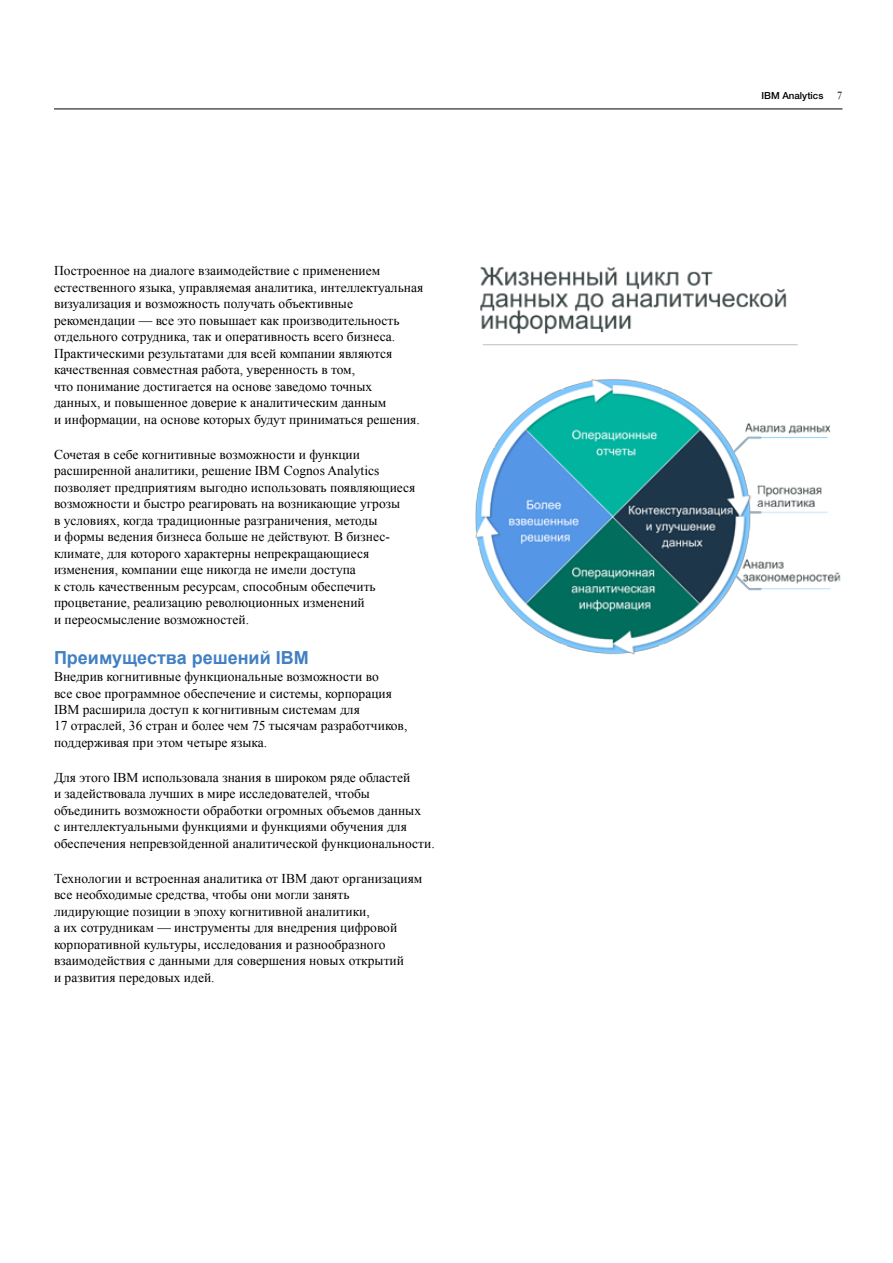
<style>
.page{position:relative;width:893px;height:1263px;background:#fff}
.page>*{position:absolute;margin:0;border:0;box-sizing:border-box;transform-origin:0 0}
.t1{font:700 18px "Arial";color:#4180c3}
.t2{font:13.5px/16.5px "Times New Roman";color:#000}
.t3{font:10.5px "Janson Text LT Std";color:#000}
.t4{font:500 9.75px "Helvetica Neue LT Pro";color:#000}
</style>
<div class="page">
<hr style="left:54px;top:109px;width:788px;height:1px;background:#000">
<img style="left:475px;top:266px;width:366px;height:389px">
<p class="t2" style="left:54px;top:262px;width:371px">Построенное на диалоге взаимодействие с применением естественного языка, управляемая аналитика, интеллектуальная визуализация и возможность получать объективные рекомендации — все это повышает как производительность отдельного сотрудника, так и оперативность всего бизнеса.<br>Практическими результатами для всей компании являются качественная совместная работа, уверенность в том,<br>что понимание достигается на основе заведомо точных<br>данных, и повышенное доверие к аналитическим данным<br>и информации, на основе которых будут приниматься решения.</p>
<p class="t2" style="left:54px;top:446px;width:363px">Сочетая в себе когнитивные возможности и функции расширенной аналитики, решение IBM Cognos Analytics позволяет предприятиям выгодно использовать появляющиеся возможности и быстро реагировать на возникающие угрозы<br>в условиях, когда традиционные разграничения, методы<br>и формы ведения бизнеса больше не действуют. В бизнес&shy;климате, для которого характерны непрекращающиеся изменения, компании еще никогда не имели доступа<br>к столь качественным ресурсам, способным обеспечить процветание, реализацию революционных изменений<br>и переосмысление возможностей.</p>
<h1 class="t1" style="left:54px;top:646px;width:256px">Преимущества решений IBM</h1>
<p class="t2" style="left:54px;top:668px;width:355px">Внедрив когнитивные функциональные возможности во<br>все свое программное обеспечение и системы, корпорация IBM расширила доступ к когнитивным системам для<br>17 отраслей, 36 стран и более чем 75 тысячам разработчиков, поддерживая при этом четыре языка.</p>
<p class="t2" style="left:54px;top:769px;width:382px">Для этого IBM использовала знания в широком ряде областей<br>и задействовала лучших в мире исследователей, чтобы объединить возможности обработки огромных объемов данных<br>с интеллектуальными функциями и функциями обучения для обеспечения непревзойденной аналитической функциональности.</p>
<p class="t2" style="left:54px;top:870px;width:370px">Технологии и встроенная аналитика от IBM дают организациям все необходимые средства, чтобы они могли занять лидирующие позиции в эпоху когнитивной аналитики,<br>а их сотрудникам — инструменты для внедрения цифровой корпоративной культуры, исследования и разнообразного взаимодействия с данными для совершения новых открытий<br>и развития передовых идей.</p>
<p class="t4" style="left:761px;top:90px;width:63px">IBM Analytics</p>
<p class="t3" style="left:837px;top:89px;width:7px">7</p>
</div>
